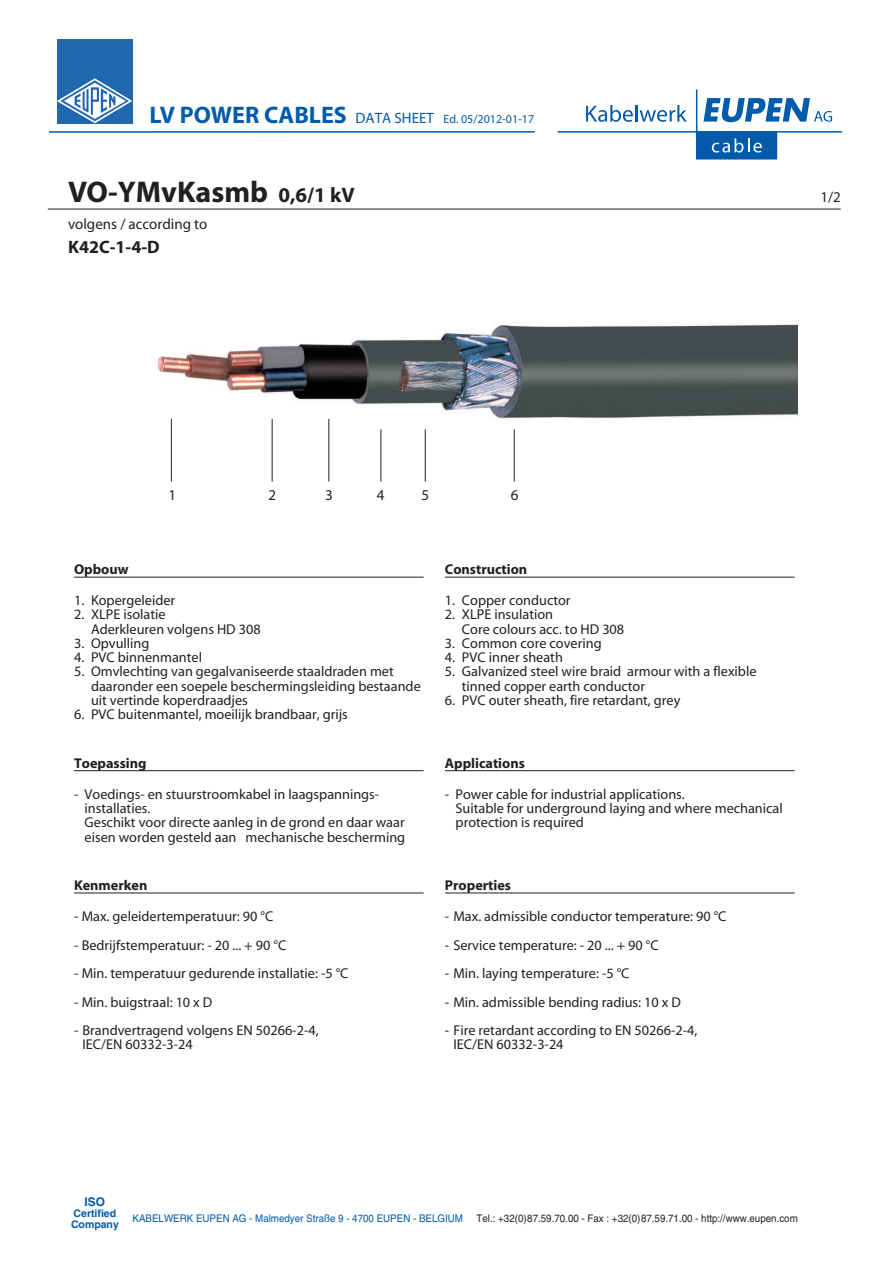
<style>
.page{position:relative;width:893px;height:1263px;background:#fff}
.page>*{position:absolute;margin:0;border:0;box-sizing:border-box;transform-origin:0 0}
.t1{font:700 30px "Myriad";color:#231f20}
.t2{font:700 18px "Myriad";color:#231f20}
.t3{font:15px "Myriad";color:#231f20}
.t4{font:14.25px/14.2px "Myriad";color:#231f20}
.t5{font:700 14.25px "Myriad";color:#231f20}
.t6{font:12px "Myriad";color:#015aaa}
.t7{font:700 12px "Helvetica";color:#015aaa}
.t8{font:10.5px "Helvetica";color:#231f20;scale:.93 1}
.t9{font:10.5px "Helvetica";color:#015aaa;scale:.93 1}
.t10{font:700 10.5px/10.5px "Helvetica";color:#015aaa}
.s1{font-weight:700;font-size:24px}
.s2{font-size:15px}
.s3{font-size:21px}
</style>
<div class="page">
<img style="left:157px;top:321px;width:640px;height:120px">
<svg style="left:586px;top:105px;width:101px;height:17px"></svg>
<hr style="left:558px;top:131px;width:284px;height:2px;background:#015aaa">
<svg style="left:695px;top:89px;width:137px;height:71px"></svg>
<hr style="left:49px;top:131px;width:486px;height:2px;background:#015aaa">
<div style="left:57px;top:40px;width:75px;height:84px;background:#2167b0"></div>
<svg style="left:57px;top:78px;width:75px;height:45px"></svg>
<hr style="left:74px;top:577px;width:350px;height:1px;background:#231f20">
<hr style="left:74px;top:770px;width:350px;height:1px;background:#231f20">
<hr style="left:74px;top:893px;width:350px;height:1px;background:#231f20">
<hr style="left:445px;top:577px;width:350px;height:1px;background:#231f20">
<hr style="left:445px;top:770px;width:350px;height:1px;background:#231f20">
<hr style="left:445px;top:893px;width:350px;height:1px;background:#231f20">
<hr style="left:48px;top:209px;width:793px;height:1px;background:#231f20">
<hr style="left:272px;top:419px;width:1px;height:62px;background:#231f20">
<hr style="left:171px;top:419px;width:1px;height:62px;background:#231f20">
<hr style="left:328px;top:419px;width:1px;height:62px;background:#231f20">
<hr style="left:381px;top:429px;width:1px;height:52px;background:#231f20">
<hr style="left:425px;top:429px;width:1px;height:52px;background:#231f20">
<hr style="left:514px;top:429px;width:1px;height:52px;background:#231f20">
<p class="t6" style="left:150px;top:114px;width:386px"><span class="s1">LV POWER CABLES</span> <span class="s2">DATA SHEET</span> Ed. 05/2012-01-17</p>
<h1 class="t1" style="left:68px;top:181px;width:288px">VO-YMvKasmb <span class="s3">0,6/1 kV</span></h1>
<p class="t3" style="left:68px;top:218px;width:141px">volgens / according to</p>
<p class="t2" style="left:68px;top:240px;width:93px">K42C-1-4-D</p>
<p class="t3" style="left:820px;top:192px;width:22px">1/2</p>
<p class="t3" style="left:169px;top:489px;width:9px">1</p>
<p class="t3" style="left:269px;top:489px;width:9px">2</p>
<p class="t3" style="left:325px;top:489px;width:9px">3</p>
<p class="t3" style="left:377px;top:489px;width:9px">4</p>
<p class="t3" style="left:422px;top:489px;width:9px">5</p>
<p class="t3" style="left:511px;top:489px;width:9px">6</p>
<p class="t5" style="left:74px;top:564px;width:56px">Opbouw</p>
<p class="t4" style="left:74px;top:594px;width:103px">1. Kopergeleider</p>
<p class="t4" style="left:91px;top:609px;width:171px;text-indent:-17px">2. XLPE isolatie<br>Aderkleuren volgens HD 308</p>
<p class="t4" style="left:74px;top:637px;width:77px">3. Opvulling</p>
<p class="t4" style="left:74px;top:651px;width:129px">4. PVC binnenmantel</p>
<p class="t4" style="left:91px;top:666px;width:331px;text-indent:-17px">5. Omvlechting van gegalvaniseerde staaldraden met daaronder een soepele beschermingsleiding bestaande uit vertinde koperdraadjes</p>
<p class="t4" style="left:74px;top:708px;width:275px">6. PVC buitenmantel, moeilijk brandbaar, grijs</p>
<p class="t5" style="left:74px;top:757px;width:74px">Toepassing</p>
<p class="t4" style="left:85px;top:788px;width:322px;text-indent:-11px">- Voedings- en stuurstroomkabel in laagspannings&shy;installaties.<br>Geschikt voor directe aanleg in de grond en daar waar eisen worden gesteld aan mechanische bescherming</p>
<p class="t5" style="left:74px;top:880px;width:75px">Kenmerken</p>
<p class="t4" style="left:74px;top:910px;width:201px">- Max. geleidertemperatuur: 90 °C</p>
<p class="t4" style="left:74px;top:939px;width:214px">- Bedrijfstemperatuur: - 20 ... + 90 °C</p>
<p class="t4" style="left:74px;top:967px;width:276px">- Min. temperatuur gedurende installatie: -5 °C</p>
<p class="t4" style="left:74px;top:996px;width:140px">- Min. buigstraal: 10 x D</p>
<p class="t4" style="left:83px;top:1024px;width:238px;text-indent:-9px">- Brandvertragend volgens EN 50266-2-4,<br>IEC/EN 60332-3-24</p>
<p class="t5" style="left:445px;top:564px;width:84px">Construction</p>
<p class="t4" style="left:445px;top:594px;width:127px">1. Copper conductor</p>
<p class="t4" style="left:462px;top:609px;width:164px;text-indent:-17px">2. XLPE insulation<br>Core colours acc. to HD 308</p>
<p class="t4" style="left:445px;top:637px;width:158px">3. Common core covering</p>
<p class="t4" style="left:445px;top:651px;width:119px">4. PVC inner sheath</p>
<p class="t4" style="left:462px;top:666px;width:296px;text-indent:-17px">5. Galvanized steel wire braid armour with a flexible tinned copper earth conductor</p>
<p class="t4" style="left:445px;top:694px;width:237px">6. PVC outer sheath, fire retardant, grey</p>
<p class="t5" style="left:445px;top:757px;width:82px">Applications</p>
<p class="t4" style="left:456px;top:788px;width:329px;text-indent:-11px">- Power cable for industrial applications.<br>Suitable for underground laying and where mechanical protection is required</p>
<p class="t5" style="left:445px;top:880px;width:68px">Properties</p>
<p class="t4" style="left:445px;top:910px;width:283px">- Max. admissible conductor temperature: 90 °C</p>
<p class="t4" style="left:445px;top:939px;width:215px">- Service temperature: - 20 ... + 90 °C</p>
<p class="t4" style="left:445px;top:967px;width:186px">- Min. laying temperature: -5 °C</p>
<p class="t4" style="left:445px;top:996px;width:238px">- Min. admissible bending radius: 10 x D</p>
<p class="t4" style="left:453px;top:1024px;width:245px;text-indent:-9px">- Fire retardant according to EN 50266-2-4,<br>IEC/EN 60332-3-24</p>
<p class="t7" style="left:85px;top:1197px;width:22px">ISO</p>
<p class="t10" style="left:71px;top:1209px;width:49px">Certified<br>Company</p>
<p class="t9" style="left:133px;top:1215px;width:357px">KABELWERK EUPEN AG - Malmedyer Straße 9 - 4700 EUPEN - BELGIUM</p>
<p class="t8" style="left:477px;top:1215px;width:347px">Tel.: +32(0)87.59.70.00 - Fax : +32(0)87.59.71.00 - http://www.eupen.com</p>
</div>
